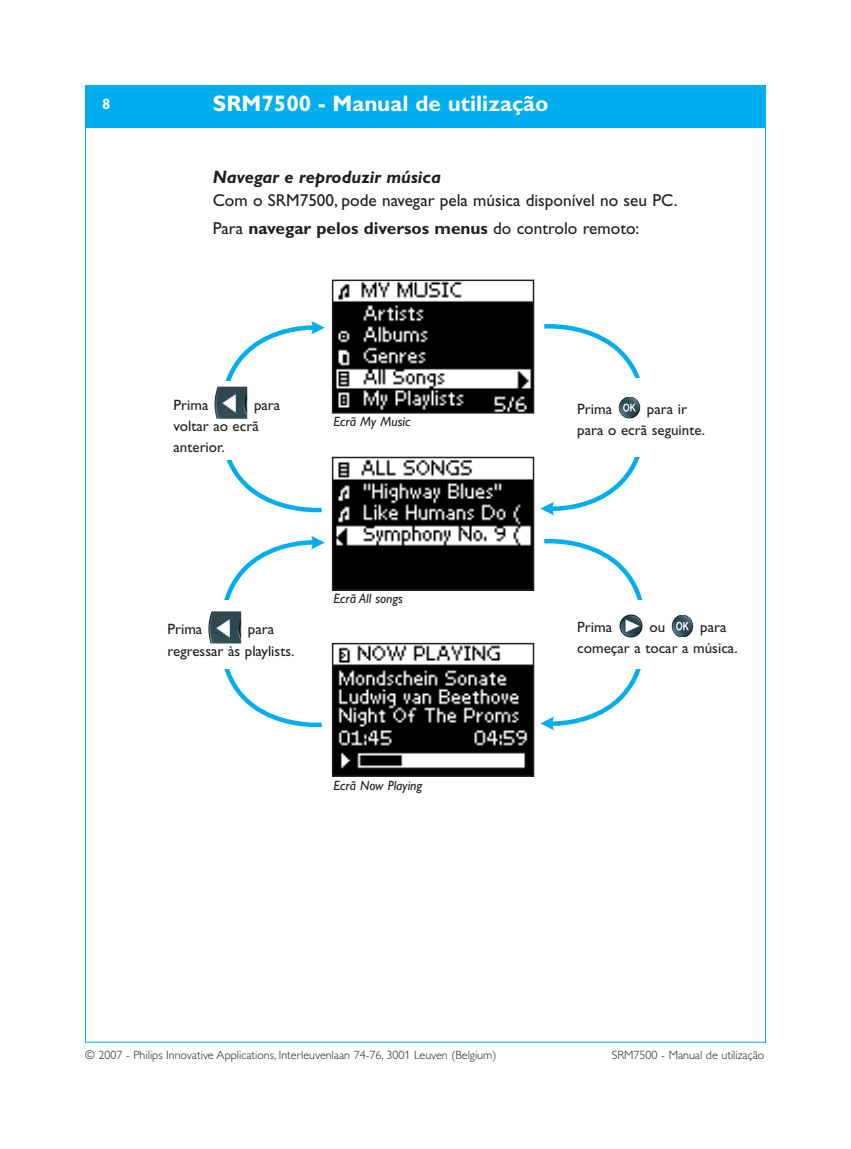
<style>
.page{position:relative;width:851px;height:1149px;background:#fff}
.page>*{position:absolute;margin:0;border:0;box-sizing:border-box;transform-origin:0 0}
.t1{font:700 22.5px "Gill Alt One";color:#fff}
.t2{font:italic 700 18px "Gill Alt One";color:#231f20}
.t3{font:17.25px/28px "Gill Alt One";color:#231f20}
.t4{font:15px/21px "Gill Alt One";color:#231f20}
.t5{font:700 15px "Gill Alt One";color:#fff}
.t6{font:italic 13.5px "Gill Alt One";color:#231f20}
.t7{font:300 12px "Gill Alt One";color:#231f20}
.s1{font-weight:700}
</style>
<div class="page">
<div style="left:85px;top:85px;width:680px;height:43px;background:#00aeef"></div>
<img style="left:335px;top:645px;width:196px;height:128px">
<div style="left:332px;top:642px;width:202px;height:134px;border:2px solid #231f20"></div>
<img style="left:335px;top:459px;width:196px;height:128px">
<div style="left:332px;top:456px;width:202px;height:134px;border:2px solid #231f20"></div>
<img style="left:335px;top:282px;width:196px;height:128px">
<div style="left:332px;top:279px;width:202px;height:134px;border:2px solid #231f20"></div>
<svg style="left:540px;top:324px;width:100px;height:191px"></svg>
<svg style="left:540px;top:538px;width:103px;height:192px"></svg>
<svg style="left:224px;top:536px;width:101px;height:192px"></svg>
<svg style="left:225px;top:321px;width:100px;height:192px"></svg>
<div style="left:173px;top:381px;width:115px;height:78px;background:#fff"></div>
<img style="left:214px;top:386px;width:33px;height:32px">
<div style="left:577px;top:378px;width:131px;height:78px;background:#fff"></div>
<img style="left:618px;top:397px;width:22px;height:21px">
<div style="left:167px;top:600px;width:141px;height:68px;background:#fff"></div>
<img style="left:208px;top:611px;width:33px;height:32px">
<div style="left:577px;top:600px;width:164px;height:68px;background:#fff"></div>
<img style="left:671px;top:615px;width:22px;height:21px">
<img style="left:619px;top:614px;width:23px;height:24px">
<p class="t5" style="left:102px;top:99px;width:10px">8</p>
<h1 class="t1" style="left:213px;top:96px;width:337px">SRM7500 - Manual de utilização</h1>
<p class="t2" style="left:213px;top:170px;width:230px">Navegar e reproduzir música</p>
<p class="t3" style="left:213px;top:188px;width:466px">Com o SRM7500, pode navegar pela música disponível no seu PC.<br>Para <span class="s1">navegar pelos diversos menus</span> do controlo remoto:</p>
<p class="t4" style="left:173px;top:396px;width:36px">Prima</p>
<p class="t4" style="left:173px;top:396px;width:108px;text-indent:80px">para voltar ao ecrã anterior.</p>
<p class="t4" style="left:577px;top:400px;width:36px">Prima</p>
<p class="t4" style="left:577px;top:400px;width:129px;text-indent:70px">para ir para o ecrã seguinte.</p>
<p class="t6" style="left:333px;top:417px;width:78px">Ecrã My Music</p>
<p class="t4" style="left:167px;top:620px;width:36px">Prima</p>
<p class="t4" style="left:167px;top:620px;width:128px;text-indent:80px">para regressar às playlists.</p>
<p class="t6" style="left:333px;top:594px;width:71px">Ecrã All songs</p>
<p class="t6" style="left:333px;top:780px;width:90px">Ecrã Now Playing</p>
<p class="t4" style="left:577px;top:618px;width:36px">Prima</p>
<p class="t4" style="left:649px;top:618px;width:17px">ou</p>
<p class="t4" style="left:577px;top:618px;width:162px;text-indent:123px">para começar a tocar a música.</p>
<p class="t7" style="left:85px;top:1050px;width:413px">© 2007 - Philips Innovative Applications, Interleuvenlaan 74-76, 3001 Leuven (Belgium)</p>
<p class="t7" style="left:611px;top:1050px;width:154px">SRM7500 - Manual de utilização</p>
</div>
